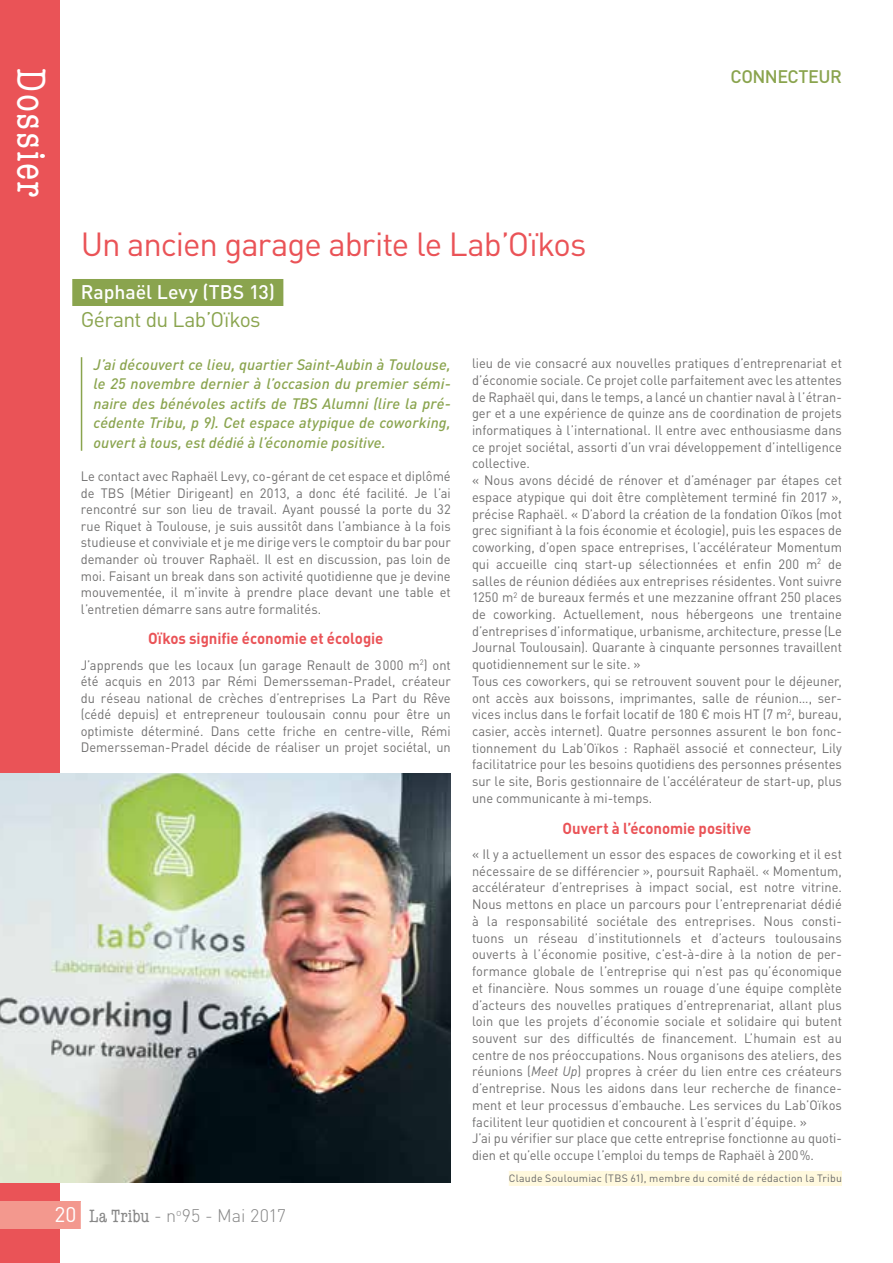
<style>
.page{position:relative;width:893px;height:1263px;background:#fff}
.page>*{position:absolute;margin:0;border:0;box-sizing:border-box;transform-origin:0 0}
.t1{font:condensed 40.5px "American Typewriter";letter-spacing:.04em;color:#fff}
.t2{font:33px "DIN";letter-spacing:-.035em;color:#ea5357}
.t3{font:21px "DIN";letter-spacing:-.03em;color:#8aa44e}
.t4{font:500 19.5px "DIN";color:#fff}
.t5{font:300 18px "DIN";letter-spacing:-.01em;color:#878787}
.t6{font:500 18px "DIN";letter-spacing:-.03em;color:#8aa44e}
.t7{font:700 15.75px "DIN";letter-spacing:-.005em;color:#ea5357;scale:.95 1}
.t8{font:italic 500 15px/19.5px "DIN";letter-spacing:.005em;color:#8aa44e;text-align:justify}
.t9{font:13.5px/16.6px "DIN";letter-spacing:.005em;color:#706f6f;text-align:justify;scale:.95 1}
.t10{font:10.5px "DIN";letter-spacing:.02em;color:#686868}
.s1{font-style:italic}
.s2{font-weight:400;font-size:21px;color:#fff}
.s3{font-family:"American Typewriter";font-weight:400;font-stretch:condensed}
</style>
<div class="page">
<div style="left:0;top:0;width:60px;height:1263px;background:#ea5357"></div>
<div style="left:0;top:1202px;width:81px;height:27px;background:#f3988e"></div>
<div style="left:72px;top:279px;width:211px;height:27px;background:#8aa44e"></div>
<div style="left:509px;top:1171px;width:333px;height:15px;background:#fff9de"></div>
<img style="left:0;top:774px;width:451px;height:408px">
<hr style="left:81px;top:357px;width:1px;height:94px;background:#8aa44e">
<h1 class="t1" style="left:54px;top:68px;width:131px;rotate:90deg">Dossier</h1>
<h3 class="t6" style="left:730px;top:65px;width:113px">CONNECTEUR</h3>
<h2 class="t2" style="left:81px;top:223px;width:507px">Un ancien garage abrite le Lab’Oïkos</h2>
<h3 class="t4" style="left:81px;top:280px;width:196px">RAPHAËL LEVY (TBS 13)</h3>
<h3 class="t3" style="left:81px;top:307px;width:181px">Gérant du Lab’Oïkos</h3>
<p class="t8" style="left:94px;top:354px;width:359px">J’ai découvert ce lieu, quartier Saint-Aubin à Toulouse, le 25 novembre dernier à l’occasion du premier sémi&shy;naire des bénévoles actifs de TBS Alumni (lire la pré&shy;cédente Tribu, p 9). Cet espace atypique de coworking, ouvert à tous, est dédié à l’économie positive.</p>
<p class="t9" style="left:81px;top:468px;width:391px">Le contact avec Raphaël Levy, co-gérant de cet espace et diplômé de TBS (Métier Dirigeant) en 2013, a donc été facilité. Je l’ai rencontré sur son lieu de travail. Ayant poussé la porte du 32 rue Riquet à Toulouse, je suis aussitôt dans l’ambiance à la fois studieuse et conviviale et je me dirige vers le comptoir du bar pour demander où trouver Raphaël. Il est en discussion, pas loin de moi. Faisant un break dans son activité quotidienne que je devine mouvementée, il m’invite à prendre place devant une table et l’entretien démarre sans autre formalités.</p>
<p class="t7" style="left:148px;top:628px;width:249px">Oïkos signifie économie et écologie</p>
<p class="t9" style="left:81px;top:656px;width:391px">J’apprends que les locaux (un garage Renault de 3000 m<sup>2</sup>) ont été acquis en 2013 par Rémi Demersseman-Pradel, créateur du réseau national de crèches d’entreprises La Part du Rêve (cédé depuis) et entrepreneur toulousain connu pour être un optimiste déterminé. Dans cette friche en centre-ville, Rémi Demersseman-Pradel décide de réaliser un projet sociétal, un</p>
<p class="t9" style="left:472px;top:355px;width:391px;text-align:left">lieu de vie consacré aux nouvelles pratiques d’entreprenariat et d’économie sociale. Ce projet colle parfaitement avec les attentes de Raphaël qui, dans le temps, a lancé un chantier naval à l’étran&shy;ger et a une expérience de quinze ans de coordination de projets informatiques à l’international. Il entre avec enthousiasme dans ce projet sociétal, assorti d’un vrai développement d’intelligence collective.<br>« Nous avons décidé de rénover et d’aménager par étapes cet espace atypique qui doit être complètement terminé fin 2017 », précise Raphaël. « D’abord la création de la fondation Oïkos (mot grec signifiant à la fois économie et écologie), puis les espaces de coworking, d’open space entreprises, l’accélérateur Momentum qui accueille cinq start-up sélectionnées et enfin 200 m<sup>2</sup> de salles de réunion dédiées aux entreprises résidentes. Vont suivre 1250 m<sup>2</sup> de bureaux fermés et une mezzanine offrant 250 places de coworking. Actuellement, nous hébergeons une trentaine d’entreprises d’informatique, urbanisme, architecture, presse (Le Journal Toulousain). Quarante à cinquante personnes travaillent quotidiennement sur le site. »<br>Tous ces coworkers, qui se retrouvent souvent pour le déjeuner, ont accès aux boissons, imprimantes, salle de réunion…, ser&shy;vices inclus dans le forfait locatif de 180 € mois HT (7 m<sup>2</sup>, bureau, casier, accès internet). Quatre personnes assurent le bon fonc&shy;tionnement du Lab’Oïkos : Raphaël associé et connecteur, Lily facilitatrice pour les besoins quotidiens des personnes présentes sur le site, Boris gestionnaire de l’accélérateur de start-up, plus une communicante à mi-temps.</p>
<p class="t7" style="left:562px;top:818px;width:200px">Ouvert à l’économie positive</p>
<p class="t9" style="left:472px;top:845px;width:391px;text-align:left">« Il y a actuellement un essor des espaces de coworking et il est nécessaire de se différencier », poursuit Raphaël. « Momentum, accélérateur d’entreprises à impact social, est notre vitrine.<br>Nous mettons en place un parcours pour l’entreprenariat dédié à la responsabilité sociétale des entreprises. Nous consti&shy;tuons un réseau d’institutionnels et d’acteurs toulousains ouverts à l’économie positive, c’est-à-dire à la notion de per&shy;formance globale de l’entreprise qui n’est pas qu’économique et financière. Nous sommes un rouage d’une équipe complète d’acteurs des nouvelles pratiques d’entreprenariat, allant plus loin que les projets d’économie sociale et solidaire qui butent souvent sur des difficultés de financement. L’humain est au centre de nos préoccupations. Nous organisons des ateliers, des réunions (<span class="s1">Meet Up</span>) propres à créer du lien entre ces créateurs d’entreprise. Nous les aidons dans leur recherche de finance&shy;ment et leur processus d’embauche. Les services du Lab’Oïkos facilitent leur quotidien et concourent à l’esprit d’équipe. »<br>J’ai pu vérifier sur place que cette entreprise fonctionne au quoti&shy;dien et qu’elle occupe l’emploi du temps de Raphaël à 200%.</p>
<p class="t10" style="left:509px;top:1172px;width:335px">Claude Souloumiac (TBS 61), membre du comité de rédaction la Tribu</p>
<h3 class="t5" style="left:54px;top:1205px;width:233px"><span class="s2">20</span> <span class="s3">La Tribu</span> - n<sup>o</sup>95 - Mai 2017</h3>
</div>
